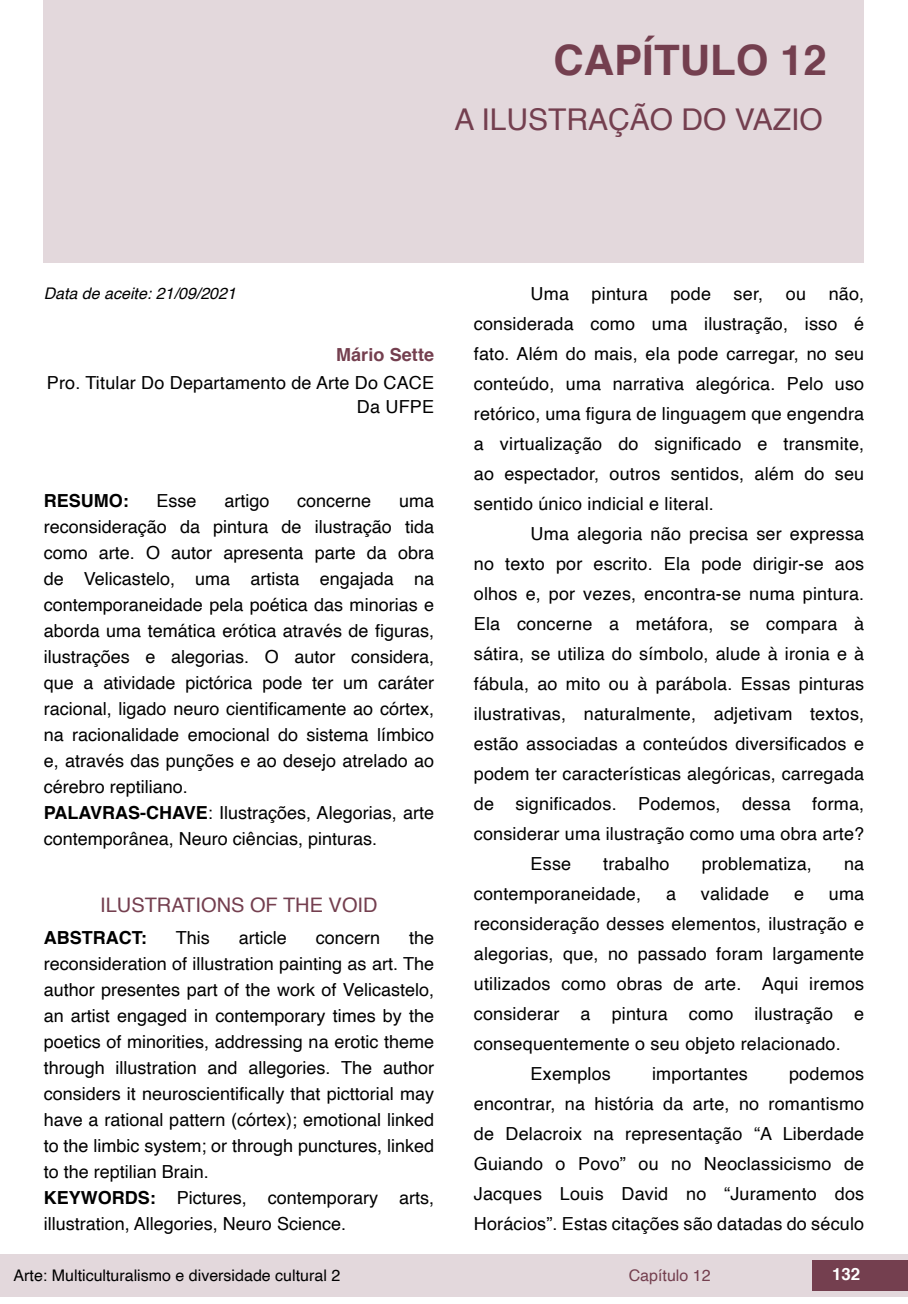
<style>
.page{position:relative;width:908px;height:1304px;background:#fff}
.page>*{position:absolute;margin:0;border:0;box-sizing:border-box;transform-origin:0 0}
.t1{font:700 42px "Helvetica";color:#743f4f}
.t2{font:30px "Helvetica";color:#743f4f}
.t3{font:20px "Helvetica";color:#743f4f}
.t4{font:18px/26px "Helvetica";color:#000}
.t5{font:700 18px "Helvetica";color:#000}
.t6{font:700 18px "Helvetica";letter-spacing:.005em;color:#743f4f}
.t7{font:700 16.8px "Helvetica";color:#fff}
.t8{font:16px "Helvetica";color:#000}
.t9{font:italic 16px "Helvetica";color:#000}
.t10{font:16px "Helvetica";color:#743f4f}
.s1{font-weight:700}
</style>
<div class="page">
<div style="left:0;top:1254px;width:906px;height:43px;background:#e3d8dc"></div>
<div style="left:812px;top:1261px;width:95px;height:30px;background:#743f4f"></div>
<div style="left:44px;top:0;width:819px;height:263px;background:#e3d8dc"></div>
<h1 class="t1" style="left:553px;top:26px;width:275px">CAPÍTULO 12</h1>
<h2 class="t2" style="left:454px;top:96px;width:369px">A ILUSTRAÇÃO DO VAZIO</h2>
<p class="t9" style="left:44px;top:280px;width:194px">Data de aceite: 21/09/2021</p>
<p class="t6" style="left:336px;top:341px;width:99px">Mário Sette</p>
<p class="t4" style="left:47px;top:371px;width:388px;line-height:24px;text-align:right">Pro. Titular Do Departamento de Arte Do CACE<br>Da UFPE</p>
<p class="t5" style="left:44px;top:486px;width:86px">RESUMO:</p>
<p class="t4" style="left:156px;top:488px;width:42px">Esse</p>
<p class="t4" style="left:224px;top:488px;width:47px">artigo</p>
<p class="t4" style="left:297px;top:488px;width:76px">concerne</p>
<p class="t4" style="left:44px;top:488px;width:392px;text-indent:355px">uma reconsideração da pintura de ilustração tida como arte. O autor apresenta parte da obra de Velicastelo, uma artista engajada na contemporaneidade pela poética das minorias e aborda uma temática erótica através de figuras, ilustrações e alegorias. O autor considera, que a atividade pictórica pode ter um caráter racional, ligado neuro cientificamente ao córtex, na racionalidade emocional do sistema límbico e, através das punções e ao desejo atrelado ao cérebro reptiliano.<br><span class="s1">PALAVRAS-CHAVE</span>: Ilustrações, Alegorias, arte contemporânea, Neuro ciências, pinturas.</p>
<p class="t3" style="left:100px;top:890px;width:279px">ILUSTRATIONS OF THE VOID</p>
<p class="t5" style="left:44px;top:923px;width:104px">ABSTRACT:</p>
<p class="t4" style="left:176px;top:925px;width:36px">This</p>
<p class="t4" style="left:239px;top:925px;width:50px">article</p>
<p class="t4" style="left:316px;top:925px;width:66px">concern</p>
<p class="t4" style="left:44px;top:925px;width:392px;text-indent:365px">the reconsideration of illustration painting as art. The author presentes part of the work of Velicastelo, an artist engaged in contemporary times by the poetics of minorities, addressing na erotic theme through illustration and allegories. The author considers it neuroscientifically that picttorial may have a rational pattern (córtex); emotional linked to the limbic system; or through punctures, linked to the reptilian Brain.<br><span class="s1">KEYWORDS:</span> Pictures, contemporary arts, illustration, Allegories, Neuro Science.</p>
<p class="t4" style="left:530px;top:281px;width:40px">Uma</p>
<p class="t4" style="left:591px;top:281px;width:58px">pintura</p>
<p class="t4" style="left:670px;top:281px;width:42px">pode</p>
<p class="t4" style="left:733px;top:281px;width:31px">ser,</p>
<p class="t4" style="left:785px;top:281px;width:22px">ou</p>
<p class="t4" style="left:473px;top:279px;width:392px;line-height:30px;text-align:justify;text-indent:354px">não, considerada como uma ilustração, isso é fato. Além do mais, ela pode carregar, no seu conteúdo, uma narrativa alegórica. Pelo uso retórico, uma figura de linguagem que engendra a virtualização do significado e transmite, ao espectador, outros sentidos, além do seu sentido único indicial e literal.</p>
<p class="t4" style="left:530px;top:521px;width:335px">Uma alegoria não precisa ser expressa</p>
<p class="t4" style="left:473px;top:551px;width:392px">no texto por escrito. Ela pode dirigir-se aos</p>
<p class="t4" style="left:473px;top:581px;width:392px">olhos e, por vezes, encontra-se numa pintura.</p>
<p class="t4" style="left:473px;top:611px;width:391px">Ela concerne a metáfora, se compara à</p>
<p class="t4" style="left:473px;top:641px;width:392px">sátira, se utiliza do símbolo, alude à ironia e à</p>
<p class="t4" style="left:473px;top:671px;width:392px">fábula, ao mito ou à parábola. Essas pinturas</p>
<p class="t4" style="left:473px;top:701px;width:392px">ilustrativas, naturalmente, adjetivam textos,</p>
<p class="t4" style="left:473px;top:731px;width:391px">estão associadas a conteúdos diversificados e</p>
<p class="t4" style="left:473px;top:761px;width:392px">podem ter características alegóricas, carregada</p>
<p class="t4" style="left:473px;top:791px;width:392px">de significados. Podemos, dessa forma,</p>
<p class="t4" style="left:473px;top:821px;width:392px">considerar uma ilustração como uma obra arte?</p>
<p class="t4" style="left:530px;top:851px;width:42px">Esse</p>
<p class="t4" style="left:603px;top:851px;width:68px">trabalho</p>
<p class="t4" style="left:701px;top:851px;width:112px">problematiza,</p>
<p class="t4" style="left:843px;top:851px;width:22px">na</p>
<p class="t4" style="left:473px;top:881px;width:169px">contemporaneidade,</p>
<p class="t4" style="left:665px;top:881px;width:12px">a</p>
<p class="t4" style="left:700px;top:881px;width:70px">validade</p>
<p class="t4" style="left:793px;top:881px;width:12px">e</p>
<p class="t4" style="left:828px;top:881px;width:37px">uma</p>
<p class="t4" style="left:473px;top:911px;width:391px">reconsideração desses elementos, ilustração e</p>
<p class="t4" style="left:473px;top:941px;width:391px">alegorias, que, no passado foram largamente</p>
<p class="t4" style="left:473px;top:971px;width:392px">utilizados como obras de arte. Aqui iremos</p>
<p class="t4" style="left:473px;top:1001px;width:391px">considerar a pintura como ilustração e</p>
<p class="t4" style="left:473px;top:1031px;width:368px">consequentemente o seu objeto relacionado.</p>
<p class="t4" style="left:530px;top:1061px;width:82px">Exemplos</p>
<p class="t4" style="left:651px;top:1061px;width:97px">importantes</p>
<p class="t4" style="left:473px;top:1059px;width:392px;line-height:30px;text-align:justify;text-indent:315px">podemos encontrar, na história da arte, no romantismo de Delacroix na representação “A Liberdade Guiando o Povo” ou no Neoclassicismo de Jacques Louis David no “Juramento dos Horácios”. Estas citações são datadas do século</p>
<p class="t8" style="left:14px;top:1263px;width:328px">Arte: Multiculturalismo e diversidade cultural 2</p>
<p class="t10" style="left:628px;top:1263px;width:83px">Capítulo 12</p>
<p class="t7" style="left:831px;top:1261px;width:30px">132</p>
</div>
